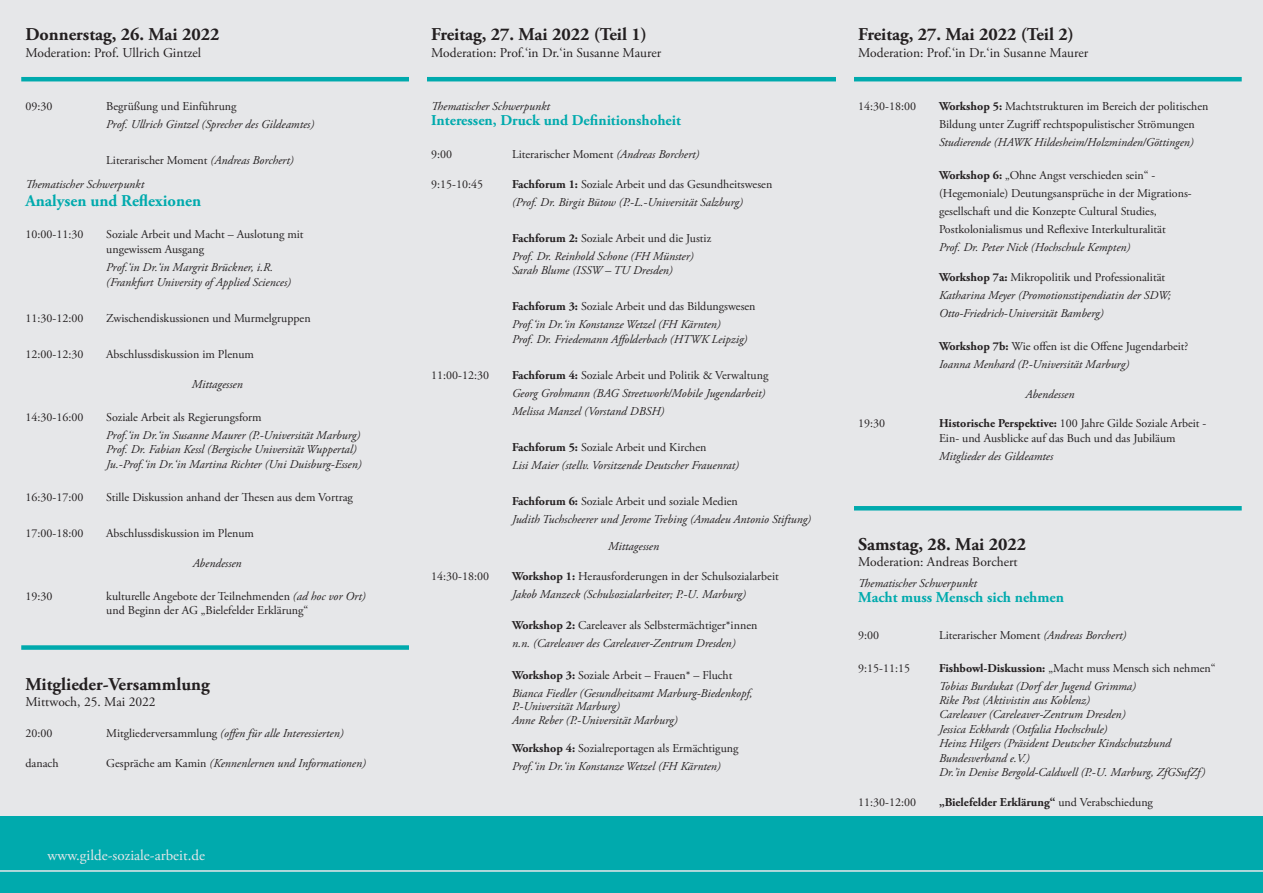
<style>
.page{position:relative;width:1263px;height:893px;background:#e6e7e9}
.page>*{position:absolute;margin:0;border:0;box-sizing:border-box;transform-origin:0 0}
.t1{font:700 18px "Adobe Garamond Pro";color:#231f20}
.t2{font:700 16.5px "Adobe Garamond Pro";color:#00aaad}
.t3{font:700 15px "Adobe Garamond Pro";color:#00aaad}
.t4{font:15px "Adobe Garamond Pro";color:#e6e7e9}
.t5{font:13.5px "Adobe Garamond Pro";color:#231f20}
.t6{font:italic 12px/18px "Adobe Garamond Pro";color:#231f20}
.t7{font:12px/18px "Adobe Garamond Pro";color:#231f20}
.t8{font:700 12px "Adobe Garamond Pro";color:#231f20}
.s1{font-style:normal}
.s2{font-style:italic}
.s3{font-weight:700;font-style:normal}
.s4{font-weight:700}
.s5{font-weight:400}
</style>
<div class="page">
<div style="left:0;top:816px;width:1263px;height:77px;background:#00aaad"></div>
<hr style="left:0;top:870px;width:1263px;height:2px;background:#e6e7e9">
<hr style="left:21px;top:77px;width:388px;height:4px;background:#00aaad">
<hr style="left:427px;top:77px;width:409px;height:4px;background:#00aaad">
<hr style="left:854px;top:77px;width:388px;height:4px;background:#00aaad">
<hr style="left:854px;top:506px;width:388px;height:4px;background:#00aaad">
<div style="left:21px;top:645px;width:388px;height:5px;background:#00aaad"></div>
<h1 class="t1" style="left:26px;top:24px;width:195px">Donnerstag, 26. Mai 2022</h1>
<p class="t5" style="left:26px;top:44px;width:177px">Moderation: Prof. Ullrich Gintzel</p>
<p class="t7" style="left:26px;top:98px;width:28px">09:30</p>
<p class="t7" style="left:106px;top:98px;width:132px">Begrüßung und Einführung</p>
<p class="t6" style="left:106px;top:115px;width:209px">Prof. Ullrich Gintzel (Sprecher des Gildeamtes)</p>
<p class="t6" style="left:26px;top:148px;width:270px;line-height:24px;text-indent:81px"><span class="s1">Literarischer Moment</span> (Andreas Borchert)<br>Thematischer Schwerpunkt</p>
<h2 class="t2" style="left:26px;top:191px;width:177px">Analysen und Reflexionen</h2>
<p class="t7" style="left:26px;top:226px;width:59px">10:00-11:30</p>
<p class="t7" style="left:106px;top:228px;width:199px;line-height:14.4px">Soziale Arbeit und Macht – Auslotung mit ungewissem Ausgang</p>
<p class="t6" style="left:106px;top:260px;width:186px;line-height:15px">Prof.‘in Dr.‘in Margrit Brückner, i.R. (Frankfurt University of Applied Sciences)</p>
<p class="t7" style="left:26px;top:309px;width:59px">11:30-12:00</p>
<p class="t7" style="left:106px;top:309px;width:206px">Zwischendiskussionen und Murmelgruppen</p>
<p class="t7" style="left:26px;top:345px;width:59px">12:00-12:30</p>
<p class="t7" style="left:106px;top:345px;width:149px">Abschlussdiskussion im Plenum</p>
<p class="t6" style="left:192px;top:375px;width:53px">Mittagessen</p>
<p class="t7" style="left:26px;top:408px;width:59px">14:30-16:00</p>
<p class="t7" style="left:106px;top:408px;width:157px">Soziale Arbeit als Regierungsform</p>
<p class="t6" style="left:106px;top:428px;width:257px;line-height:14.4px">Prof.‘in Dr.‘in Susanne Maurer (P.-Universität Marburg)<br>Prof. Dr. Fabian Kessl (Bergische Universität Wuppertal)<br>Ju.-Prof.‘in Dr.‘in Martina Richter (Uni Duisburg-Essen)</p>
<p class="t7" style="left:26px;top:488px;width:59px">16:30-17:00</p>
<p class="t7" style="left:106px;top:488px;width:248px">Stille Diskussion anhand der Thesen aus dem Vortrag</p>
<p class="t7" style="left:26px;top:524px;width:59px">17:00-18:00</p>
<p class="t7" style="left:106px;top:524px;width:149px">Abschlussdiskussion im Plenum</p>
<p class="t6" style="left:193px;top:554px;width:50px">Abendessen</p>
<p class="t7" style="left:26px;top:587px;width:28px">19:30</p>
<p class="t7" style="left:106px;top:589px;width:261px;line-height:14.4px">kulturelle Angebote der Teilnehmenden <span class="s2">(ad hoc vor Ort) </span>und Beginn der AG „Bielefelder Erklärung“</p>
<h1 class="t1" style="left:26px;top:673px;width:186px">Mitglieder-Versammlung</h1>
<p class="t5" style="left:26px;top:693px;width:132px">Mittwoch, 25. Mai 2022</p>
<p class="t7" style="left:26px;top:725px;width:28px">20:00</p>
<p class="t6" style="left:106px;top:724px;width:239px"><span class="s1">Mitgliederversammlung</span> (offen für alle Interessierten)</p>
<p class="t7" style="left:26px;top:755px;width:35px">danach</p>
<p class="t6" style="left:106px;top:754px;width:261px"><span class="s1">Gespräche am Kamin</span> (Kennenlernen und Informationen)</p>
<p class="t4" style="left:48px;top:847px;width:159px">www.gilde-soziale-arbeit.de</p>
<h1 class="t1" style="left:431px;top:24px;width:217px">Freitag, 27. Mai 2022 (Teil 1)</h1>
<p class="t5" style="left:431px;top:44px;width:231px">Moderation: Prof.‘in Dr.‘in Susanne Maurer</p>
<p class="t6" style="left:431px;top:97px;width:120px">Thematischer Schwerpunkt</p>
<p class="t3" style="left:431px;top:111px;width:251px">Interessen, Druck und Definitionshoheit</p>
<p class="t7" style="left:431px;top:146px;width:22px">9:00</p>
<p class="t7" style="left:512px;top:146px;width:189px">Literarischer Moment <span class="s2">(Andreas Borchert)</span></p>
<p class="t7" style="left:431px;top:176px;width:53px">9:15-10:45</p>
<p class="t6" style="left:512px;top:175px;width:262px"><span class="s3">Fachforum 1:</span> <span class="s1">Soziale Arbeit und das Gesundheitswesen </span>(Prof. Dr. Birgit Bütow (P.-L.-Universität Salzburg)</p>
<p class="t6" style="left:512px;top:229px;width:201px"><span class="s3">Fachforum 2:</span> <span class="s1">Soziale Arbeit und die Justiz<br></span>Prof. Dr. Reinhold Schone (FH Münster)</p>
<p class="t6" style="left:512px;top:262px;width:162px">Sarah Blume (ISSW – TU Dresden)</p>
<p class="t6" style="left:512px;top:298px;width:245px"><span class="s3">Fachforum 3:</span> <span class="s1">Soziale Arbeit und das Bildungswesen<br></span>Prof.‘in Dr.‘in Konstanze Wetzel (FH Kärnten)</p>
<p class="t6" style="left:512px;top:330px;width:237px">Prof. Dr. Friedemann Affolderbach (HTWK Leipzig)</p>
<p class="t7" style="left:431px;top:366px;width:59px">11:00-12:30</p>
<p class="t6" style="left:512px;top:366px;width:258px"><span class="s3">Fachforum 4:</span> <span class="s1">Soziale Arbeit und Politik &amp; Verwaltung<br></span>Georg Grohmann (BAG Streetwork/Mobile Jugendarbeit)<br>Melissa Manzel (Vorstand DBSH)</p>
<p class="t6" style="left:512px;top:438px;width:228px"><span class="s3">Fachforum 5:</span> <span class="s1">Soziale Arbeit und Kirchen<br></span>Lisi Maier (stellv. Vorsitzende Deutscher Frauenrat)</p>
<p class="t6" style="left:512px;top:492px;width:301px"><span class="s3">Fachforum 6:</span> <span class="s1">Soziale Arbeit und soziale Medien<br></span>Judith Tuchscheerer und Jerome Trebing (Amadeu Antonio Stiftung)</p>
<p class="t6" style="left:608px;top:537px;width:53px">Mittagessen</p>
<p class="t7" style="left:431px;top:567px;width:59px">14:30-18:00</p>
<p class="t6" style="left:512px;top:567px;width:268px"><span class="s3">Workshop 1:</span> <span class="s1">Herausforderungen in der Schulsozialarbeit<br></span>Jakob Manzeck (Schulsozialarbeiter; P.-U. Marburg)</p>
<p class="t6" style="left:512px;top:617px;width:247px"><span class="s3">Workshop 2:</span> <span class="s1">Careleaver als Selbstermächtiger*innen </span>n.n. (Careleaver des Careleaver-Zentrum Dresden)</p>
<p class="t6" style="left:512px;top:666px;width:242px"><span class="s3">Workshop 3:</span> <span class="s1">Soziale Arbeit – Frauen* – Flucht<br></span>Bianca Fiedler (Gesundheitsamt Marburg-Biedenkopf,</p>
<p class="t6" style="left:512px;top:700px;width:167px;line-height:13.5px">P.-Universität Marburg)<br>Anne Reber (P.-Universität Marburg)</p>
<p class="t6" style="left:512px;top:739px;width:228px"><span class="s3">Workshop 4:</span> <span class="s1">Sozialreportagen als Ermächtigung<br></span>Prof.‘in Dr.‘in Konstanze Wetzel (FH Kärnten)</p>
<h1 class="t1" style="left:858px;top:24px;width:217px">Freitag, 27. Mai 2022 (Teil 2)</h1>
<p class="t5" style="left:858px;top:44px;width:231px">Moderation: Prof.‘in Dr.‘in Susanne Maurer</p>
<p class="t7" style="left:858px;top:98px;width:59px">14:30-18:00</p>
<p class="t7" style="left:939px;top:98px;width:271px"><span class="s4">Workshop 5:</span> Machtstrukturen im Bereich der politischen<br>Bildung unter Zugriff rechtspopulistischer Strömungen</p>
<p class="t6" style="left:939px;top:133px;width:256px">Studierende (HAWK Hildesheim/Holzminden/Göttingen)</p>
<p class="t7" style="left:939px;top:167px;width:254px"><span class="s4">Workshop 6:</span> „Ohne Angst verschieden sein“ - (Hegemoniale) Deutungsansprüche in der Migrations&shy;gesellschaft und die Konzepte Cultural Studies, Postkolonialismus und Reflexive Interkulturalität</p>
<p class="t6" style="left:939px;top:238px;width:193px">Prof. Dr. Peter Nick (Hochschule Kempten)</p>
<p class="t6" style="left:939px;top:268px;width:233px"><span class="s3">Workshop 7a:</span> <span class="s1">Mikropolitik und Professionalität<br></span>Katharina Meyer (Promotionsstipendiatin der SDW;<br>Otto-Friedrich-Universität Bamberg)</p>
<p class="t6" style="left:939px;top:337px;width:251px"><span class="s3">Workshop 7b:</span> <span class="s1">Wie offen ist die Offene Jugendarbeit?<br></span>Ioanna Menhard (P.-Universität Marburg)</p>
<p class="t6" style="left:1025px;top:385px;width:50px">Abendessen</p>
<p class="t7" style="left:858px;top:415px;width:28px">19:30</p>
<p class="t7" style="left:939px;top:417px;width:269px;line-height:14.4px"><span class="s4">Historische Perspektive:</span> 100 Jahre Gilde Soziale Arbeit -<br>Ein- und Ausblicke auf das Buch und das Jubiläum</p>
<p class="t6" style="left:939px;top:447px;width:116px">Mitglieder des Gildeamtes</p>
<h1 class="t1" style="left:858px;top:534px;width:169px">Samstag, 28. Mai 2022</h1>
<p class="t5" style="left:858px;top:554px;width:161px">Moderation: Andreas Borchert</p>
<p class="t6" style="left:858px;top:574px;width:120px">Thematischer Schwerpunkt</p>
<p class="t3" style="left:858px;top:588px;width:207px">Macht muss Mensch sich nehmen</p>
<p class="t7" style="left:858px;top:626px;width:22px">9:00</p>
<p class="t7" style="left:939px;top:626px;width:189px">Literarischer Moment <span class="s2">(Andreas Borchert)</span></p>
<p class="t7" style="left:858px;top:659px;width:53px">9:15-11:15</p>
<p class="t6" style="left:939px;top:659px;width:278px"><span class="s3">Fishbowl-Diskussion:</span> <span class="s1">„Macht muss Mensch sich nehmen“<br></span>Tobias Burdukat (Dorf der Jugend Grimma)</p>
<p class="t6" style="left:939px;top:693px;width:268px;line-height:14.4px">Rike Post (Aktivistin aus Koblenz)<br>Careleaver (Careleaver-Zentrum Dresden)<br>Jessica Eckhardt (Ostfalia Hochschule)<br>Heinz Hilgers (Präsident Deutscher Kindschutzbund Bundesverband e.V.)<br>Dr.’in Denise Bergold-Caldwell (P.-U. Marburg, ZfGSufZf)</p>
<p class="t7" style="left:858px;top:794px;width:59px">11:30-12:00</p>
<p class="t8" style="left:939px;top:795px;width:215px">„Bielefelder Erklärung“ <span class="s5">und Verabschiedung</span></p>
</div>
